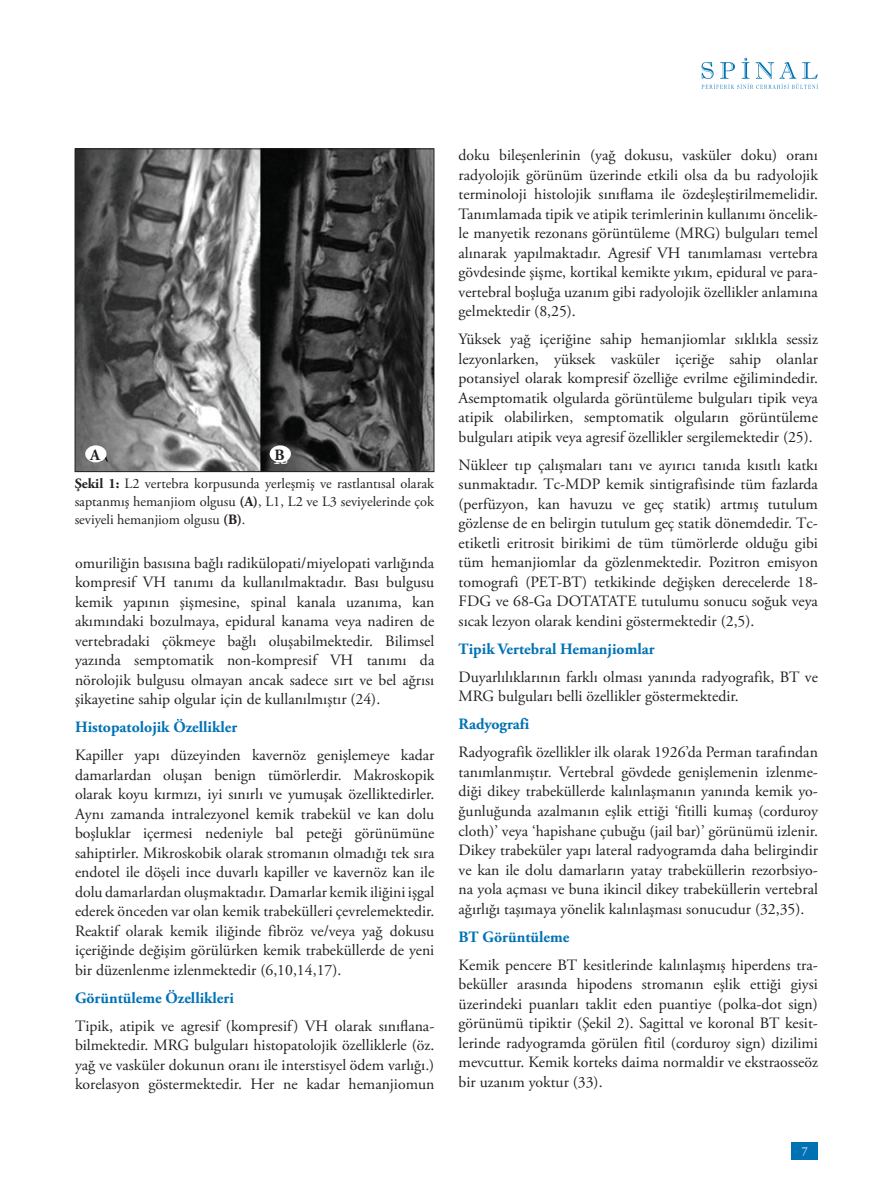
<style>
.page{position:relative;width:893px;height:1191px;background:#fff}
.page>*{position:absolute;margin:0;border:0;box-sizing:border-box;transform-origin:0 0}
.t1{font:15.75px/19.5px "Adobe Garamond Pro";color:#231f20;text-align:justify}
.t2{font:700 15.75px "Adobe Garamond Pro";color:#0072b4}
.t3{font:700 15.75px "Adobe Garamond Pro";color:#231f20}
.t4{font:14.25px/18px "Adobe Garamond Pro";color:#231f20;text-align:justify}
.t5{font:12px "Adobe Garamond Pro";color:#fff}
.s1{font-weight:700}
</style>
<div class="page">
<div style="left:791px;top:1141px;width:27px;height:18px;background:#0072b4"></div>
<svg style="left:701px;top:58px;width:117px;height:31px"></svg>
<img style="left:77px;top:150px;width:355px;height:320px">
<div style="left:75px;top:148px;width:359px;height:324px;border:1px solid #231f20"></div>
<div style="left:85px;top:445px;width:21px;height:17px;background:#fff;border-radius:50%"></div>
<div style="left:270px;top:445px;width:21px;height:17px;background:#fff;border-radius:50%"></div>
<p class="t3" style="left:90px;top:445px;width:11px">A</p>
<p class="t3" style="left:274px;top:445px;width:12px">B</p>
<p class="t4" style="left:75px;top:475px;width:361px"><span class="s1">Şekil 1:</span> L2 vertebra korpusunda yerleşmiş ve rastlantısal olarak saptanmış hemanjiom olgusu <span class="s1">(A)</span>, L1, L2 ve L3 seviyelerinde çok seviyeli hemanjiom olgusu <span class="s1">(B)</span>.</p>
<p class="t1" style="left:75px;top:553px;width:361px">omuriliğin basısına bağlı radikülopati/miyelopati varlığında kompresif VH tanımı da kullanılmaktadır. Bası bulgusu kemik yapının şişmesine, spinal kanala uzanıma, kan akımındaki bozulmaya, epidural kanama veya nadiren de vertebradaki çökmeye bağlı oluşabilmektedir. Bilimsel yazında semptomatik non-kompresif VH tanımı da nörolojik bulgusu olmayan ancak sadece sırt ve bel ağrısı şikayetine sahip olgular için de kullanılmıştır (24).</p>
<p class="t2" style="left:75px;top:718px;width:164px">Histopatolojik Özellikler</p>
<p class="t1" style="left:75px;top:746px;width:361px">Kapiller yapı düzeyinden kavernöz genişlemeye kadar damarlardan oluşan benign tümörlerdir. Makroskopik olarak koyu kırmızı, iyi sınırlı ve yumuşak özelliktedirler.<br>Aynı zamanda intralezyonel kemik trabekül ve kan dolu boşluklar içermesi nedeniyle bal peteği görünümüne sahiptirler. Mikroskobik olarak stromanın olmadığı tek sıra endotel ile döşeli ince duvarlı kapiller ve kavernöz kan ile dolu damarlardan oluşmaktadır. Damarlar kemik iliğini işgal ederek önceden var olan kemik trabekülleri çevrelemektedir.<br>Reaktif olarak kemik iliğinde fibröz ve/veya yağ dokusu içeriğinde değişim görülürken kemik trabeküllerde de yeni bir düzenlenme izlenmektedir (6,10,14,17).</p>
<p class="t2" style="left:75px;top:988px;width:160px">Görüntüleme Özellikleri</p>
<p class="t1" style="left:75px;top:1016px;width:361px">Tipik, atipik ve agresif (kompresif) VH olarak sınıflana&shy;bilmektedir. MRG bulguları histopatolojik özelliklerle (öz. yağ ve vasküler dokunun oranı ile interstisyel ödem varlığı.) korelasyon göstermektedir. Her ne kadar hemanjiomun</p>
<p class="t1" style="left:459px;top:146px;width:361px">doku bileşenlerinin (yağ dokusu, vasküler doku) oranı radyolojik görünüm üzerinde etkili olsa da bu radyolojik terminoloji histolojik sınıflama ile özdeşleştirilmemelidir.<br>Tanımlamada tipik ve atipik terimlerinin kullanımı öncelik&shy;le manyetik rezonans görüntüleme (MRG) bulguları temel alınarak yapılmaktadır. Agresif VH tanımlaması vertebra gövdesinde şişme, kortikal kemikte yıkım, epidural ve para&shy;vertebral boşluğa uzanım gibi radyolojik özellikler anlamına gelmektedir (8,25).</p>
<p class="t1" style="left:459px;top:330px;width:361px">Yüksek yağ içeriğine sahip hemanjiomlar sıklıkla sessiz lezyonlarken, yüksek vasküler içeriğe sahip olanlar potansiyel olarak kompresif özelliğe evrilme eğilimindedir.<br>Asemptomatik olgularda görüntüleme bulguları tipik veya atipik olabilirken, semptomatik olguların görüntüleme bulguları atipik veya agresif özellikler sergilemektedir (25).</p>
<p class="t1" style="left:459px;top:456px;width:361px">Nükleer tıp çalışmaları tanı ve ayırıcı tanıda kısıtlı katkı sunmaktadır. Tc-MDP kemik sintigrafisinde tüm fazlarda (perfüzyon, kan havuzu ve geç statik) artmış tutulum gözlense de en belirgin tutulum geç statik dönemdedir. Tc&shy;etiketli eritrosit birikimi de tüm tümörlerde olduğu gibi tüm hemanjiomlar da gözlenmektedir. Pozitron emisyon tomografi (PET-BT) tetkikinde değişken derecelerde 18- FDG ve 68-Ga DOTATATE tutulumu sonucu soğuk veya sıcak lezyon olarak kendini göstermektedir (2,5).</p>
<p class="t2" style="left:459px;top:640px;width:197px">Tipik Vertebral Hemanjiomlar</p>
<p class="t1" style="left:459px;top:668px;width:361px">Duyarlılıklarının farklı olması yanında radyografik, BT ve<br>MRG bulguları belli özellikler göstermektedir.</p>
<p class="t2" style="left:459px;top:715px;width:72px">Radyografi</p>
<p class="t1" style="left:459px;top:743px;width:361px">Radyografik özellikler ilk olarak 1926’da Perman tarafından tanımlanmıştır. Vertebral gövdede genişlemenin izlenme&shy;diği dikey trabeküllerde kalınlaşmanın yanında kemik yo&shy;ğunluğunda azalmanın eşlik ettiği ‘fitilli kumaş (corduroy cloth)’ veya ‘hapishane çubuğu (jail bar)’ görünümü izlenir.<br>Dikey trabeküler yapı lateral radyogramda daha belirgindir ve kan ile dolu damarların yatay trabeküllerin rezorbsiyo&shy;na yola açması ve buna ikincil dikey trabeküllerin vertebral ağırlığı taşımaya yönelik kalınlaşması sonucudur (32,35).</p>
<p class="t2" style="left:459px;top:927px;width:112px">BT Görüntüleme</p>
<p class="t1" style="left:459px;top:955px;width:361px">Kemik pencere BT kesitlerinde kalınlaşmış hiperdens tra&shy;beküller arasında hipodens stromanın eşlik ettiği giysi üzerindeki puanları taklit eden puantiye (polka-dot sign) görünümü tipiktir (Şekil 2). Sagittal ve koronal BT kesit&shy;lerinde radyogramda görülen fitil (corduroy sign) dizilimi mevcuttur. Kemik korteks daima normaldir ve ekstraosseöz bir uzanım yoktur (33).</p>
<p class="t5" style="left:802px;top:1143px;width:7px">7</p>
</div>
